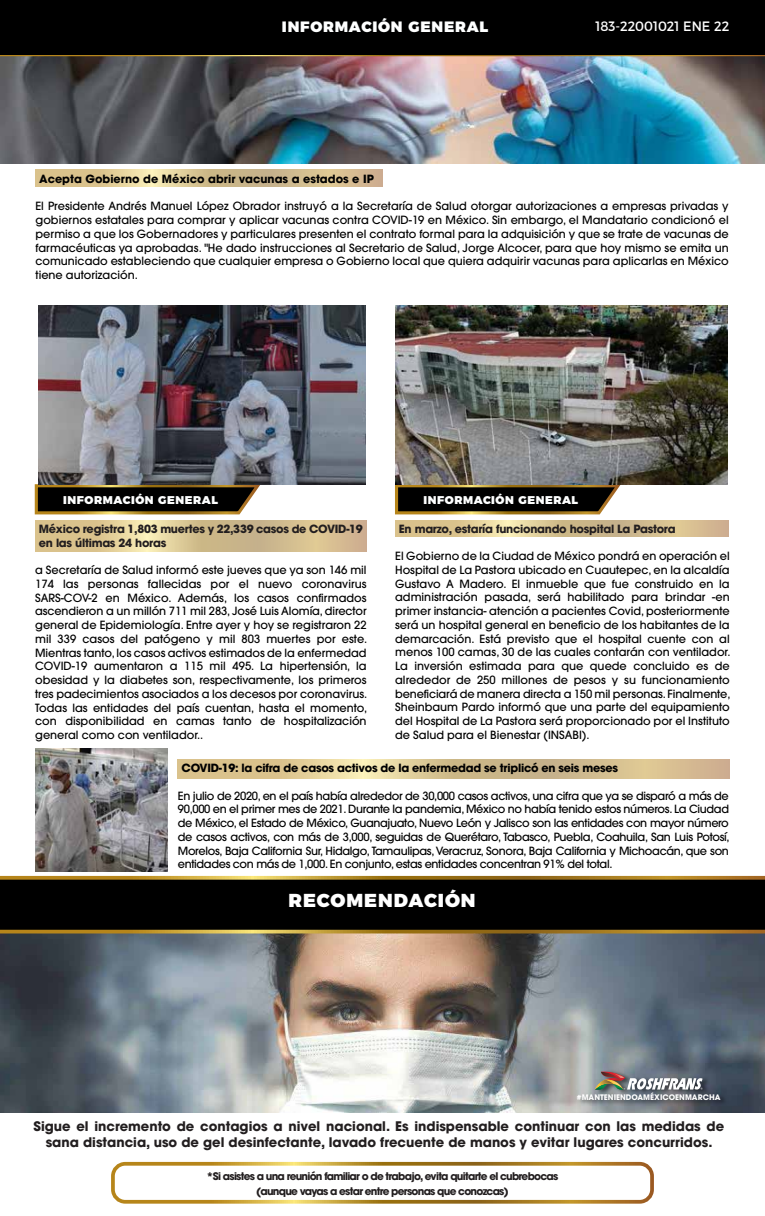
<style>
.page{position:relative;width:765px;height:1216px;background:#fff}
.page>*{position:absolute;margin:0;border:0;box-sizing:border-box;transform-origin:0 0}
.t1{font:900 18.75px "Montserrat";letter-spacing:.05em;color:#fff}
.t2{font:900 15px "Montserrat";letter-spacing:.05em;color:#feffff}
.t3{font:13.62px "Montserrat";color:#fff;scale:.95 1}
.t4{font:700 13.12px/15.8px "Avant Garde";color:#221e1f;text-align:center}
.t5{font:500 11.25px/13.8px "Avant Garde";color:#000;text-align:justify}
.t6{font:700 11.25px/13.8px "Avant Garde";letter-spacing:-.025em;color:#221e1f}
.t7{font:700 11.25px "Avant Garde";letter-spacing:-.025em;color:#000}
.t8{font:700 11.25px "Avant Garde";color:#000}
.t9{font:900 11.25px "Montserrat";letter-spacing:.05em;color:#feffff}
.t10{font:700 10.5px/14.6px "Avant Garde";letter-spacing:-.07em;color:#221e1f;text-align:center}
.t11{font:700 7.62px "Avant Garde";color:#fff}
</style>
<div class="page">
<svg style="left:178px;top:760px;width:552px;height:19px;background:#d9c393"></svg>
<svg style="left:395px;top:521px;width:334px;height:15px;background:#d9c393"></svg>
<svg style="left:36px;top:521px;width:331px;height:30px;background:#d8c393"></svg>
<svg style="left:35px;top:170px;width:347px;height:16px;background:#d9c393"></svg>
<svg style="left:395px;top:484px;width:229px;height:31px;background:#38301e"></svg>
<svg style="left:34px;top:483px;width:230px;height:32px;background:#38301e"></svg>
<img style="left:0;top:56px;width:765px;height:107px">
<div style="left:111px;top:1162px;width:543px;height:41px;border:4px solid #fff;border-radius:12px"></div>
<div style="left:0;top:0;width:765px;height:56px;background:#000"></div>
<img style="left:39px;top:306px;width:327px;height:178px">
<img style="left:395px;top:306px;width:333px;height:178px">
<img style="left:36px;top:748px;width:132px;height:124px">
<img style="left:0;top:933px;width:765px;height:179px">
<svg style="left:0;top:876px;width:765px;height:57px;background:#151005"></svg>
<img style="left:575px;top:1068px;width:155px;height:41px">
<svg style="left:595px;top:1071px;width:108px;height:18px"></svg>
<h2 class="t2" style="left:282px;top:14px;width:208px">INFORMACIÓN GENERAL</h2>
<p class="t3" style="left:596px;top:16px;width:142px">183-22001021 ENE 22</p>
<p class="t8" style="left:39px;top:171px;width:336px">Acepta Gobierno de México abrir vacunas a estados e IP</p>
<p class="t5" style="left:35px;top:199px;width:695px">El Presidente Andrés Manuel López Obrador instruyó a la Secretaría de Salud otorgar autorizaciones a empresas privadas y gobiernos estatales para comprar y aplicar vacunas contra COVID-19 en México. Sin embargo, el Mandatario condicionó el permiso a que los Gobernadores y particulares presenten el contrato formal para la adquisición y que se trate de vacunas de farmacéuticas ya aprobadas. "He dado instrucciones al Secretario de Salud, Jorge Alcocer, para que hoy mismo se emita un comunicado estableciendo que cualquier empresa o Gobierno local que quiera adquirir vacunas para aplicarlas en México tiene autorización.</p>
<p class="t9" style="left:63px;top:490px;width:156px">INFORMACIÓN GENERAL</p>
<p class="t9" style="left:423px;top:490px;width:156px">INFORMACIÓN GENERAL</p>
<p class="t6" style="left:399px;top:522px;width:278px">En marzo, estaría funcionando hospital La Pastora</p>
<p class="t5" style="left:395px;top:549px;width:337px">El Gobierno de la Ciudad de México pondrá en operación el Hospital de La Pastora ubicado en Cuautepec, en la alcaldía Gustavo A Madero. El inmueble que fue construido en la administración pasada, será habilitado para brindar -en primer instancia- atención a pacientes Covid, posteriormente será un hospital general en beneficio de los habitantes de la demarcación. Está previsto que el hospital cuente con al menos 100 camas, 30 de las cuales contarán con ventilador.<br>La inversión estimada para que quede concluido es de alrededor de 250 millones de pesos y su funcionamiento beneficiará de manera directa a 150 mil personas. Finalmente, Sheinbaum Pardo informó que una parte del equipamiento del Hospital de La Pastora será proporcionado por el Instituto de Salud para el Bienestar (INSABI).</p>
<p class="t7" style="left:182px;top:761px;width:438px">COVID-19: la cifra de casos activos de la enfermedad se triplicó en seis meses</p>
<p class="t5" style="left:178px;top:789px;width:553px">En julio de 2020, en el país había alrededor de 30,000 casos activos, una cifra que ya se disparó a más de 90,000 en el primer mes de 2021. Durante la pandemia, México no había tenido estos números. La Ciudad de México, el Estado de México, Guanajuato, Nuevo León y Jalisco son las entidades con mayor número de casos activos, con más de 3,000, seguidas de Querétaro, Tabasco, Puebla, Coahuila, San Luis Potosí, Morelos, Baja California Sur, Hidalgo, Tamaulipas, Veracruz, Sonora, Baja California y Michoacán, que son entidades con más de 1,000. En conjunto, estas entidades concentran 91% del total.</p>
<p class="t6" style="left:39px;top:522px;width:325px">México registra 1,803 muertes y 22,339 casos de COVID-19 en las últimas 24 horas</p>
<p class="t5" style="left:35px;top:563px;width:334px">a Secretaría de Salud informó este jueves que ya son 146 mil 174 las personas fallecidas por el nuevo coronavirus SARS-COV-2 en México. Además, los casos confirmados ascendieron a un millón 711 mil 283, José Luis Alomía, director general de Epidemiología. Entre ayer y hoy se registraron 22 mil 339 casos del patógeno y mil 803 muertes por este.<br>Mientras tanto, los casos activos estimados de la enfermedad COVID-19 aumentaron a 115 mil 495. La hipertensión, la obesidad y la diabetes son, respectivamente, los primeros tres padecimientos asociados a los decesos por coronavirus.<br>Todas las entidades del país cuentan, hasta el momento, con disponibilidad en camas tanto de hospitalización general como con ventilador..</p>
<h1 class="t1" style="left:289px;top:884px;width:189px">RECOMENDACIÓN</h1>
<p class="t11" style="left:577px;top:1092px;width:145px">#MANTENIENDOAMÉXICOENMARCHA</p>
<p class="t4" style="left:33px;top:1118px;width:692px">Sigue el incremento de contagios a nivel nacional. Es indispensable continuar con las medidas de sana distancia, uso de gel desinfectante, lavado frecuente de manos y evitar lugares concurridos.</p>
<p class="t10" style="left:207px;top:1168px;width:353px">*Si asistes a una reunión familiar o de trabajo, evita quitarte el cubrebocas (aunque vayas a estar entre personas que conozcas)</p>
</div>
